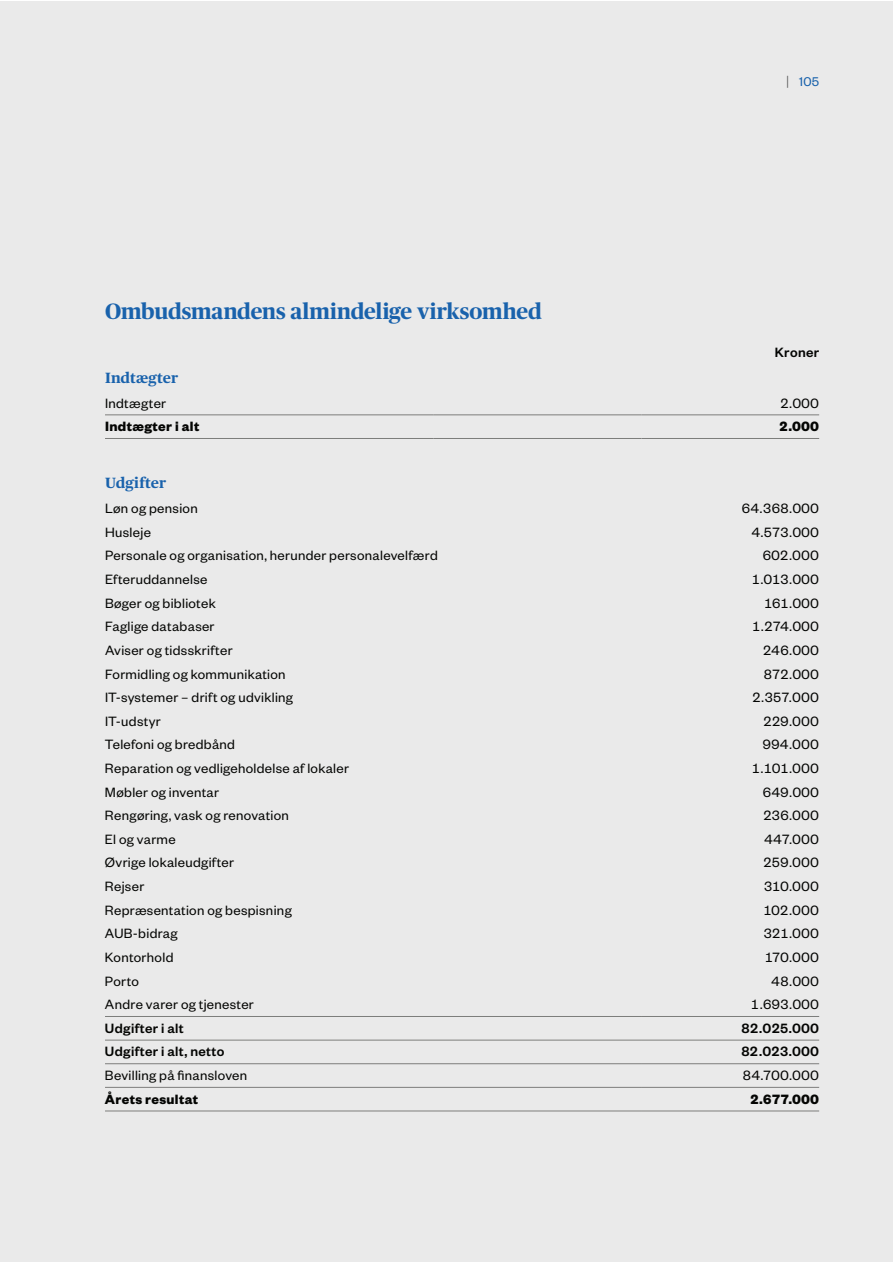
<style>
.page{position:relative;width:893px;height:1263px;background:#fff}
.page>*{position:absolute;margin:0;border:0;box-sizing:border-box;transform-origin:0 0}
.t1{font:22.2px "Publico Headline Bold 3";color:#1962ac}
.t2{font:14.85px "Founders Grotesk Regular 3";letter-spacing:.02em;color:#040503}
.t3{font:14.85px "Founders Grotesk Medium 2";letter-spacing:.025em;color:#040503}
.t4{font:14.85px "Founders Grotesk Bold 2";letter-spacing:.025em;color:#040503}
.t5{font:700 14.85px "Publico Text";letter-spacing:.005em;color:#1962ac}
.t6{font:13.95px "Founders Grotesk Regular 3";color:#1962ac}
.s1{font-family:"Publico Headline Bold 3";color:#484848}
</style>
<div class="page">
<div style="left:0;top:1px;width:893px;height:1260px;background:#eaeaea"></div>
<hr style="left:105px;top:414px;width:328px;height:1px;background:#7d7e7c">
<hr style="left:433px;top:414px;width:208px;height:1px;background:#7d7e7c">
<hr style="left:641px;top:414px;width:178px;height:1px;background:#7d7e7c">
<hr style="left:105px;top:438px;width:328px;height:1px;background:#7d7e7c">
<hr style="left:433px;top:438px;width:208px;height:1px;background:#7d7e7c">
<hr style="left:641px;top:438px;width:178px;height:1px;background:#7d7e7c">
<hr style="left:105px;top:1016px;width:537px;height:1px;background:#7d7e7c">
<hr style="left:642px;top:1016px;width:177px;height:1px;background:#7d7e7c">
<hr style="left:105px;top:1040px;width:537px;height:1px;background:#7d7e7c">
<hr style="left:642px;top:1040px;width:177px;height:1px;background:#7d7e7c">
<hr style="left:105px;top:1111px;width:537px;height:1px;background:#7d7e7c">
<hr style="left:642px;top:1111px;width:177px;height:1px;background:#7d7e7c">
<hr style="left:105px;top:1087px;width:537px;height:1px;background:#7d7e7c">
<hr style="left:642px;top:1087px;width:177px;height:1px;background:#7d7e7c">
<hr style="left:105px;top:1063px;width:537px;height:1px;background:#7d7e7c">
<hr style="left:642px;top:1063px;width:177px;height:1px;background:#7d7e7c">
<h1 class="t1" style="left:105px;top:301px;width:438px">Ombudsmandens almindelige virksomhed</h1>
<p class="t6" style="left:786px;top:77px;width:35px"><span class="s1">|</span> 105</p>
<p class="t3" style="left:775px;top:347px;width:46px">Kroner</p>
<p class="t5" style="left:105px;top:371px;width:75px">Indtægter</p>
<p class="t2" style="left:105px;top:398px;width:63px">Indtægter</p>
<p class="t2" style="left:780px;top:398px;width:41px">2.000</p>
<p class="t4" style="left:105px;top:422px;width:96px">Indtægter i alt</p>
<p class="t4" style="left:779px;top:422px;width:41px">2.000</p>
<p class="t5" style="left:105px;top:477px;width:63px">Udgifter</p>
<p class="t2" style="left:105px;top:503px;width:94px">Løn og pension</p>
<p class="t2" style="left:741px;top:503px;width:79px">64.368.000</p>
<p class="t2" style="left:105px;top:527px;width:47px">Husleje</p>
<p class="t2" style="left:751px;top:527px;width:69px">4.573.000</p>
<p class="t2" style="left:105px;top:551px;width:334px">Personale og organisation, herunder personalevelfærd</p>
<p class="t2" style="left:762px;top:551px;width:58px">602.000</p>
<p class="t2" style="left:105px;top:574px;width:104px">Efteruddannelse</p>
<p class="t2" style="left:751px;top:574px;width:69px">1.013.000</p>
<p class="t2" style="left:105px;top:598px;width:112px">Bøger og bibliotek</p>
<p class="t2" style="left:764px;top:598px;width:57px">161.000</p>
<p class="t2" style="left:105px;top:622px;width:111px">Faglige databaser</p>
<p class="t2" style="left:752px;top:622px;width:69px">1.274.000</p>
<p class="t2" style="left:105px;top:645px;width:129px">Aviser og tidsskrifter</p>
<p class="t2" style="left:763px;top:645px;width:58px">246.000</p>
<p class="t2" style="left:105px;top:669px;width:182px">Formidling og kommunikation</p>
<p class="t2" style="left:763px;top:669px;width:57px">872.000</p>
<p class="t2" style="left:105px;top:692px;width:189px">IT-systemer – drift og udvikling</p>
<p class="t2" style="left:752px;top:692px;width:69px">2.357.000</p>
<p class="t2" style="left:105px;top:716px;width:57px">IT-udstyr</p>
<p class="t2" style="left:763px;top:716px;width:57px">229.000</p>
<p class="t2" style="left:105px;top:740px;width:132px">Telefoni og bredbånd</p>
<p class="t2" style="left:762px;top:740px;width:58px">994.000</p>
<p class="t2" style="left:105px;top:763px;width:245px">Reparation og vedligeholdelse af lokaler</p>
<p class="t2" style="left:751px;top:763px;width:69px">1.101.000</p>
<p class="t2" style="left:105px;top:787px;width:116px">Møbler og inventar</p>
<p class="t2" style="left:762px;top:787px;width:58px">649.000</p>
<p class="t2" style="left:105px;top:810px;width:185px">Rengøring, vask og renovation</p>
<p class="t2" style="left:763px;top:810px;width:58px">236.000</p>
<p class="t2" style="left:105px;top:834px;width:72px">El og varme</p>
<p class="t2" style="left:764px;top:834px;width:56px">447.000</p>
<p class="t2" style="left:105px;top:858px;width:131px">Øvrige lokaleudgifter</p>
<p class="t2" style="left:763px;top:858px;width:57px">259.000</p>
<p class="t2" style="left:105px;top:881px;width:41px">Rejser</p>
<p class="t2" style="left:764px;top:881px;width:57px">310.000</p>
<p class="t2" style="left:105px;top:905px;width:188px">Repræsentation og bespisning</p>
<p class="t2" style="left:763px;top:905px;width:58px">102.000</p>
<p class="t2" style="left:105px;top:929px;width:74px">AUB-bidrag</p>
<p class="t2" style="left:763px;top:929px;width:57px">321.000</p>
<p class="t2" style="left:105px;top:952px;width:70px">Kontorhold</p>
<p class="t2" style="left:764px;top:952px;width:56px">170.000</p>
<p class="t2" style="left:105px;top:976px;width:36px">Porto</p>
<p class="t2" style="left:771px;top:976px;width:49px">48.000</p>
<p class="t2" style="left:105px;top:999px;width:150px">Andre varer og tjenester</p>
<p class="t2" style="left:751px;top:999px;width:70px">1.693.000</p>
<p class="t3" style="left:105px;top:1023px;width:80px">Udgifter i alt</p>
<p class="t3" style="left:741px;top:1023px;width:79px">82.025.000</p>
<p class="t3" style="left:105px;top:1047px;width:121px">Udgifter i alt, netto</p>
<p class="t3" style="left:741px;top:1047px;width:80px">82.023.000</p>
<p class="t2" style="left:105px;top:1070px;width:144px">Bevilling på finansloven</p>
<p class="t2" style="left:742px;top:1070px;width:78px">84.700.000</p>
<p class="t4" style="left:105px;top:1094px;width:95px">Årets resultat</p>
<p class="t4" style="left:750px;top:1094px;width:71px">2.677.000</p>
</div>
